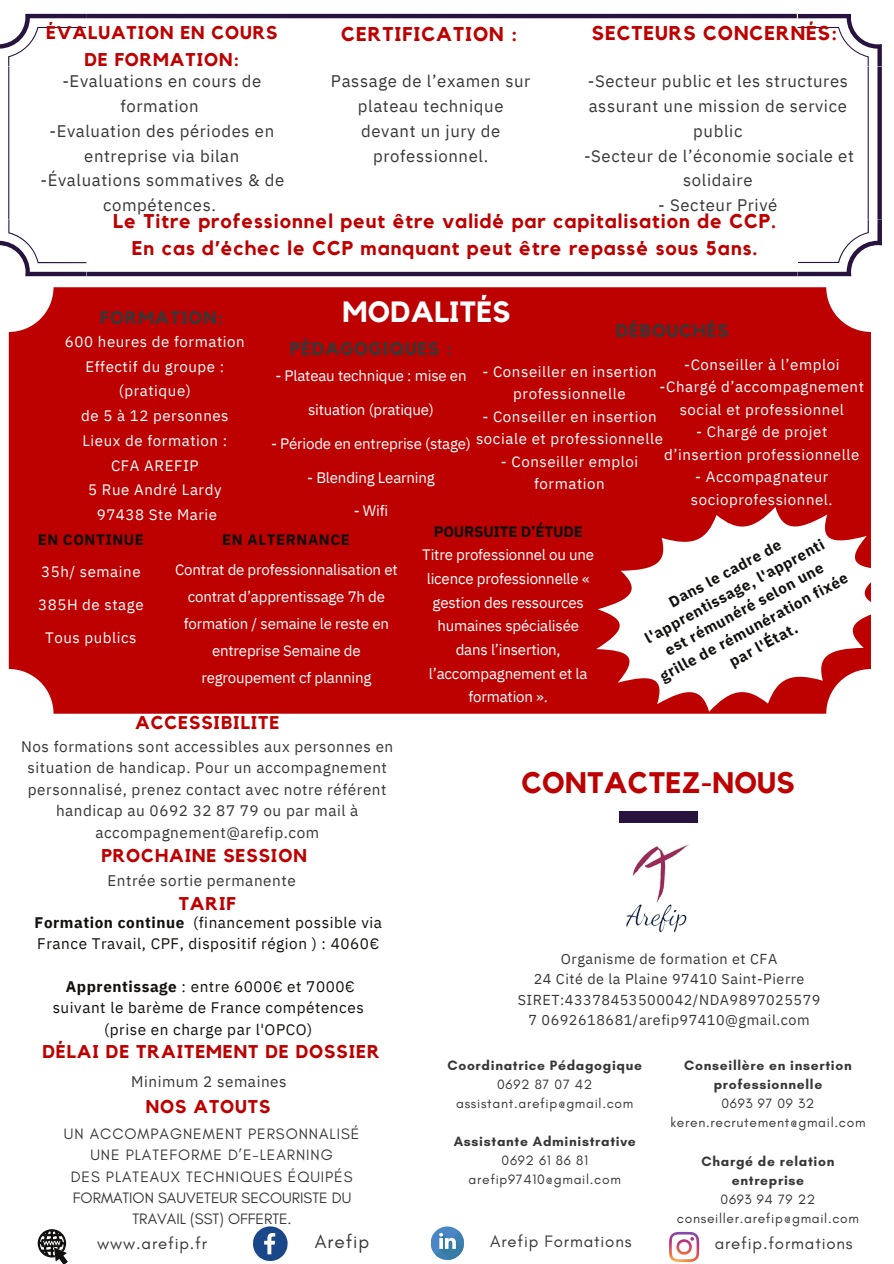
<style>
.page{position:relative;width:894px;height:1264px;background:#fff}
.page>*{position:absolute;margin:0;border:0;box-sizing:border-box;transform-origin:0 0}
.t1{font:700 29.55px "Kollektif";letter-spacing:.01em;color:#bd0101}
.t2{font:700 29.25px "Kollektif";letter-spacing:.01em;color:#fff}
.t3{font:700 19.8px/27px "Kollektif";letter-spacing:.05em;color:#bd0101;text-align:center}
.t4{font:19.05px "Glacial Indifference";letter-spacing:.05em;color:#373737}
.t5{font:700 18.45px "Kollektif";letter-spacing:.05em;color:#bd0101}
.t6{font:700 18.3px/27px "Kollektif";letter-spacing:.05em;color:#bd0101;text-align:center}
.t7{font:700 18.15px "Kollektif";letter-spacing:.05em;color:#373737}
.t8{font:16.8px "Glacial Indifference";letter-spacing:.05em;color:#373737}
.t9{font:16.65px/24.8px "IBM Plex Sans";letter-spacing:.035em;color:#373737;text-align:center}
.t10{font:15.3px/21.3px "IBM Plex Sans";letter-spacing:.035em;color:#373737;text-align:center}
.t11{font:15.3px/21.3px "IBM Plex Sans";letter-spacing:.035em;color:#11100e}
.t12{font:15.3px/21.3px "Glacial Indifference";letter-spacing:.06em;color:#373737;text-align:center}
.t13{font:15px/22.5px "IBM Plex Sans";letter-spacing:.035em;color:#fff;text-align:center}
.t14{font:15px/23.7px "IBM Plex Sans";letter-spacing:-.015em;color:#fff;text-align:center}
.t15{font:700 15px/20.2px "IBM Plex Sans";letter-spacing:.035em;color:#11100e;text-align:center}
.t16{font:700 15px "IBM Plex Sans";letter-spacing:-.015em;color:#11100e}
.t17{font:14.4px/20.2px "IBM Plex Sans";letter-spacing:.035em;color:#373737;text-align:center}
.t18{font:13.8px "Glacial Indifference";letter-spacing:.05em;color:#373737}
.t19{font:700 13.8px/19.2px "Glacial Indifference";letter-spacing:.05em;color:#373737;text-align:center}
.s1{font-weight:700}
</style>
<div class="page">
<svg style="left:0;top:14px;width:881px;height:262px"></svg>
<div style="left:9px;top:287px;width:861px;height:426px;background:#bd0101;border-radius:45px"></div>
<svg style="left:38px;top:1229px;width:30px;height:34px"></svg>
<svg style="left:253px;top:1226px;width:34px;height:34px"></svg>
<svg style="left:430px;top:1226px;width:34px;height:33px"></svg>
<svg style="left:435px;top:1231px;width:29px;height:29px"></svg>
<svg style="left:669px;top:1231px;width:30px;height:30px"></svg>
<svg style="left:570px;top:475px;width:301px;height:239px;fill:#fff"></svg>
<div style="left:618px;top:811px;width:79px;height:11px;background:#28133e"></div>
<img style="left:626px;top:844px;width:64px;height:89px">
<p class="t6" style="left:46px;top:20px;width:233px">ÉVALUATION EN COURS<br>DE FORMATION:</p>
<h2 class="t3" style="left:341px;top:22px;width:178px">CERTIFICATION :</h2>
<h2 class="t3" style="left:591px;top:20px;width:247px">SECTEURS CONCERNÉS:</h2>
<h2 class="t9" style="left:40px;top:69px;width:245px">-Evaluations en cours de formation<br>-Evaluation des périodes en entreprise via bilan -Évaluations sommatives &amp; de compétences.</h2>
<h5 class="t9" style="left:331px;top:69px;width:201px">Passage de l’examen sur plateau technique devant un jury de professionnel.</h5>
<h5 class="t9" style="left:584px;top:69px;width:271px">-Secteur public et les structures assurant une mission de service public<br>-Secteur de l’économie sociale et solidaire</h5>
<h5 class="t9" style="left:658px;top:192px;width:121px">- Secteur Privé</h5>
<p class="t3" style="left:113px;top:209px;width:664px">Le Titre professionnel peut être validé par capitalisation de CCP.<br>En cas d’échec le CCP manquant peut être repassé sous 5ans.</p>
<h5 class="t2" style="left:342px;top:298px;width:169px">MODALITÉS</h5>
<h2 class="t7" style="left:290px;top:340px;width:163px">PÉDAGOGIQUES :</h2>
<h3 class="t7" style="left:100px;top:309px;width:125px">FORMATION:</h3>
<p class="t7" style="left:615px;top:322px;width:114px">DÉBOUCHÉS</p>
<p class="t13" style="left:684px;top:353px;width:157px">-Conseiller à l’emploi</p>
<p class="t13" style="left:659px;top:375px;width:206px">-Chargé d’accompagnement social et professionnel</p>
<h6 class="t13" style="left:664px;top:420px;width:196px">- Chargé de projet d’insertion professionnelle</h6>
<h2 class="t13" style="left:690px;top:465px;width:143px;text-align:left">- Accompagnateur socioprofessionnel.</h2>
<h5 class="t15" style="left:627px;top:613px;width:213px;rotate:-28deg">Dans le cadre de l'apprentissage, l'apprenti est rémunéré selon une grille de rémunération fixée par l'État.</h5>
<h1 class="t13" style="left:65px;top:330px;width:181px">600 heures de formation</h1>
<h2 class="t13" style="left:85px;top:355px;width:140px">Effectif du groupe :</h2>
<p class="t13" style="left:119px;top:379px;width:74px">(pratique)</p>
<p class="t13" style="left:81px;top:404px;width:149px">de 5 à 12 personnes</p>
<p class="t13" style="left:82px;top:429px;width:146px">Lieux de formation :</p>
<p class="t13" style="left:111px;top:454px;width:89px">CFA AREFIP</p>
<p class="t13" style="left:88px;top:478px;width:135px">5 Rue André Lardy</p>
<p class="t13" style="left:97px;top:503px;width:122px">97438 Ste Marie</p>
<p class="t13" style="left:482px;top:360px;width:176px">- Conseiller en insertion professionnelle</p>
<p class="t13" style="left:476px;top:405px;width:188px">- Conseiller en insertion sociale et professionnelle</p>
<p class="t13" style="left:500px;top:450px;width:139px">- Conseiller emploi formation</p>
<p class="t14" style="left:275px;top:364px;width:193px">- Plateau technique : mise en</p>
<p class="t14" style="left:308px;top:397px;width:127px">situation (pratique)</p>
<p class="t14" style="left:271px;top:431px;width:201px">- Période en entreprise (stage)</p>
<p class="t14" style="left:307px;top:465px;width:129px">- Blending Learning</p>
<p class="t13" style="left:353px;top:499px;width:36px">- Wifi</p>
<p class="t15" style="left:222px;top:529px;width:129px">EN ALTERNANCE</p>
<p class="t14" style="left:175px;top:556px;width:224px;line-height:27px">Contrat de professionnalisation et contrat d’apprentissage 7h de formation / semaine le reste en entreprise Semaine de regroupement cf planning</p>
<p class="t16" style="left:433px;top:521px;width:151px">POURSUITE D’ÉTUDE</p>
<p class="t14" style="left:422px;top:543px;width:173px">Titre professionnel ou une licence professionnelle « gestion des ressources humaines spécialisée dans l’insertion, l’accompagnement et la formation ».</p>
<p class="t15" style="left:38px;top:529px;width:108px">EN CONTINUE</p>
<p class="t13" style="left:41px;top:560px;width:101px">35h/ semaine</p>
<h2 class="t13" style="left:38px;top:593px;width:107px">385H de stage</h2>
<p class="t13" style="left:45px;top:625px;width:93px">Tous publics</p>
<p class="t5" style="left:135px;top:713px;width:146px">ACCESSIBILITE</p>
<p class="t10" style="left:21px;top:735px;width:373px">Nos formations sont accessibles aux personnes en situation de handicap. Pour un accompagnement personnalisé, prenez contact avec notre référent handicap au 0692 32 87 79 ou par mail à accompagnement@arefip.com</p>
<p class="t5" style="left:101px;top:847px;width:207px">PROCHAINE SESSION</p>
<p class="t10" style="left:107px;top:869px;width:190px">Entrée sortie permanente</p>
<p class="t11" style="left:35px;top:911px;width:349px"><span class="s1">Formation continue</span> (financement possible via<br>France Travail, CPF, dispositif région ) : 4060€</p>
<p class="t11" style="left:53px;top:975px;width:312px;text-align:center"><span class="s1">Apprentissage</span> : entre 6000€ et 7000€ suivant le barème de France compétences (prise en charge par l'OPCO)</p>
<p class="t5" style="left:179px;top:895px;width:59px">TARIF</p>
<p class="t5" style="left:42px;top:1043px;width:338px">DÉLAI DE TRAITEMENT DE DOSSIER</p>
<p class="t10" style="left:131px;top:1070px;width:157px">Minimum 2 semaines</p>
<p class="t5" style="left:146px;top:1098px;width:126px">NOS ATOUTS</p>
<p class="t12" style="left:64px;top:1122px;width:297px">UN ACCOMPAGNEMENT PERSONNALISÉ<br>UNE PLATEFORME D’E-LEARNING<br>DES PLATEAUX TECHNIQUES ÉQUIPÉS<br>FORMATION SAUVETEUR SECOURISTE DU<br>TRAVAIL (SST) OFFERTE.</p>
<h2 class="t1" style="left:521px;top:768px;width:275px">CONTACTEZ-NOUS</h2>
<p class="t17" style="left:560px;top:948px;width:218px">Organisme de formation et CFA</p>
<p class="t17" style="left:517px;top:968px;width:304px">24 Cité de la Plaine 97410 Saint-Pierre<br>SIRET:43378453500042/NDA9897025579<br>7 0692618681/arefip97410@gmail.com</p>
<h5 class="t19" style="left:447px;top:1055px;width:196px">Coordinatrice Pédagogique</h5>
<h2 class="t18" style="left:497px;top:1075px;width:97px">0692 87 07 42</h2>
<h5 class="t18" style="left:456px;top:1094px;width:179px">assistant.arefip@gmail.com</h5>
<h5 class="t19" style="left:453px;top:1131px;width:183px">Assistante Administrative</h5>
<p class="t18" style="left:501px;top:1152px;width:88px">0692 61 86 81</p>
<p class="t18" style="left:468px;top:1171px;width:154px">arefip97410@gmail.com</p>
<h5 class="t19" style="left:684px;top:1055px;width:169px">Conseillère en insertion professionnelle</h5>
<h2 class="t18" style="left:721px;top:1095px;width:94px">0693 97 09 32</h2>
<h5 class="t18" style="left:670px;top:1114px;width:196px">keren.recrutement@gmail.com</h5>
<p class="t19" style="left:701px;top:1151px;width:134px">Chargé de relation</p>
<p class="t19" style="left:731px;top:1170px;width:74px">entreprise</p>
<h4 class="t18" style="left:720px;top:1190px;width:96px">0693 94 79 22</h4>
<h5 class="t18" style="left:676px;top:1209px;width:184px">conseiller.arefip@gmail.com</h5>
<p class="t8" style="left:97px;top:1233px;width:111px">www.arefip.fr</p>
<p class="t4" style="left:315px;top:1229px;width:56px">Arefip</p>
<p class="t8" style="left:490px;top:1231px;width:143px">Arefip Formations</p>
<p class="t8" style="left:714px;top:1232px;width:139px">arefip.formations</p>
</div>
